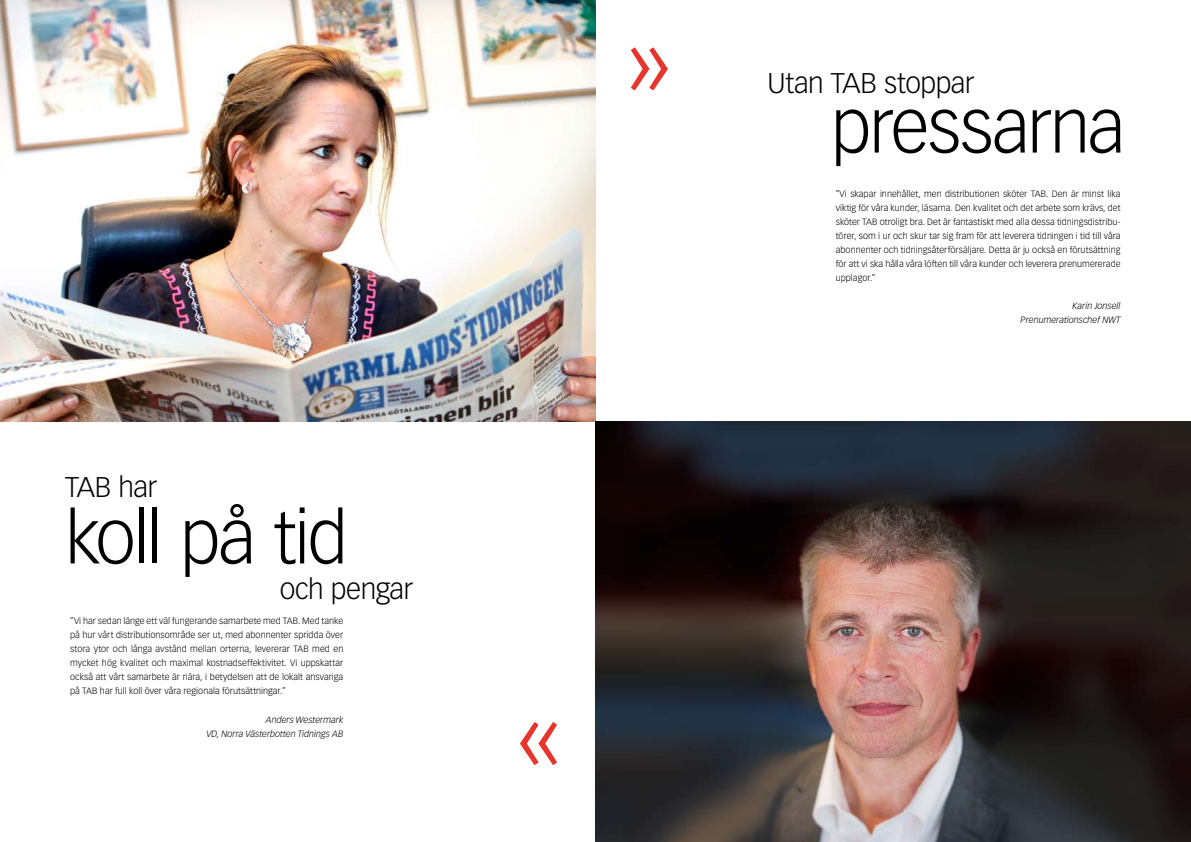
<style>
.page{position:relative;width:1191px;height:842px;background:#fff}
.page>*{position:absolute;margin:0;border:0;box-sizing:border-box;transform-origin:0 0}
.t1{font:300 100px "Vectora LT Std";color:#e5352c}
.t2{font:300 72px "Vectora LT Std";letter-spacing:-.03em;color:#000}
.t3{font:300 28px "Vectora LT Std";letter-spacing:-.02em;color:#000}
.t4{font:300 9px/14px "Vectora LT Std";color:#000;text-align:justify}
.t5{font:italic 300 9px/14px "Vectora LT Std";color:#000;text-align:right}
</style>
<div class="page">
<img style="left:0;top:0;width:595px;height:421px">
<img style="left:595px;top:421px;width:596px;height:421px">
<h3 class="t3" style="left:65px;top:471px;width:94px">TAB har</h3>
<h2 class="t2" style="left:65px;top:496px;width:284px">koll på tid</h2>
<h3 class="t3" style="left:280px;top:573px;width:135px">och pengar</h3>
<p class="t4" style="left:70px;top:614px;width:275px">”Vi har sedan länge ett väl fungerande samarbete med TAB. Med tanke på hur vårt distributionsområde ser ut, med abonnenter spridda över stora ytor och långa avstånd mellan orterna, levererar TAB med en mycket hög kvalitet och maximal kostnadseffektivitet. Vi uppskattar också att vårt samarbete är nära, i betydelsen att de lokalt ansvariga på TAB har full koll över våra regionala förutsättningar.”</p>
<p class="t5" style="left:206px;top:713px;width:138px">Anders Westermark<br>VD, Norra Västerbotten Tidnings AB</p>
<h1 class="t1" style="left:627px;top:5px;width:46px">»</h1>
<h3 class="t3" style="left:767px;top:66px;width:209px">Utan TAB stoppar</h3>
<h2 class="t2" style="left:831px;top:85px;width:296px">pressarna</h2>
<p class="t4" style="left:835px;top:187px;width:286px">”Vi skapar innehållet, men distributionen sköter TAB. Den är minst lika viktig för våra kunder, läsarna. Den kvalitet och det arbete som krävs, det sköter TAB otroligt bra. Det är fantastiskt med alla dessa tidningsdistribu&shy;törer, som i ur och skur tar sig fram för att leverera tidningen i tid till våra abonnenter och tidningsåterförsäljare. Detta är ju också en förutsättning för att vi ska hålla våra löften till våra kunder och leverera prenumererade upplagor.”</p>
<p class="t5" style="left:1020px;top:299px;width:102px">Karin Jonsell<br>Prenumerationschef NWT</p>
<h1 class="t1" style="left:516px;top:680px;width:46px">«</h1>
</div>
